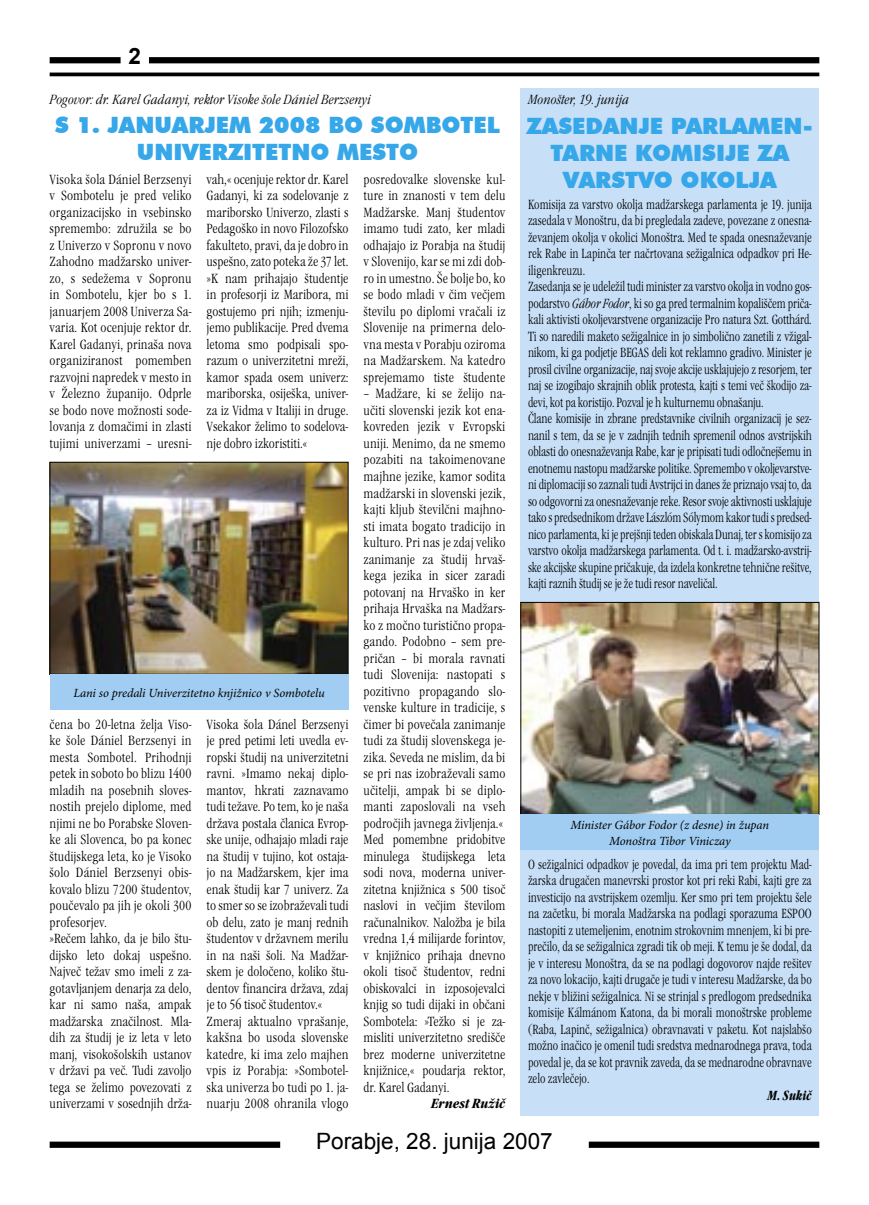
<style>
.page{position:relative;width:869px;height:1205px;background:#fff}
.page>*{position:absolute;margin:0;border:0;box-sizing:border-box;transform-origin:0 0}
.t1{font:900 22.5px/27px "Futura BT";color:#36a7e9;text-align:center}
.t2{font:22.5px "Arial";color:#000}
.t3{font:700 22.5px "Arial";color:#000}
.t4{font:13.75px/16.5px "Garamond Itc TEE Ligh Cond";color:#000;text-align:justify}
.t5{font:13.75px/16.5px "Garamond Itc TEE Ligh Cond";color:#000;scale:.9 1}
.t6{font:13.75px "Garamond Itc TEE Ligh Cond Ital";color:#000}
.t7{font:italic 700 condensed 13.75px "Garamond Itc TEE";color:#000}
.t8{font:italic 700 condensed 13.75px "Garamond Itc TEE";color:#000;scale:.9 1}
.t9{font:italic 12.5px/15px "Minion Pro";letter-spacing:-.01em;color:#000;text-align:center}
.s1{font-family:"Garamond Itc TEE Ligh Cond Ital"}
</style>
<div class="page">
<div style="left:50px;top:1141px;width:230px;height:7px;background:#000"></div>
<div style="left:588px;top:1141px;width:231px;height:7px;background:#000"></div>
<hr style="left:50px;top:73px;width:769px;height:3px;background:#000">
<div style="left:50px;top:57px;width:70px;height:6px;background:#000"></div>
<div style="left:149px;top:57px;width:670px;height:6px;background:#000"></div>
<div style="left:520px;top:89px;width:299px;height:1027px;background:#c8e0f7"></div>
<img style="left:522px;top:604px;width:295px;height:209px">
<div style="left:520px;top:602px;width:299px;height:213px;border:1px solid #000"></div>
<div style="left:520px;top:815px;width:299px;height:35px;background:#a1cdf2"></div>
<img style="left:52px;top:464px;width:294px;height:208px">
<div style="left:50px;top:462px;width:298px;height:212px;border:1px solid #000"></div>
<div style="left:50px;top:674px;width:298px;height:36px;background:#a1cdf2"></div>
<h1 class="t3" style="left:128px;top:41px;width:14px">2</h1>
<p class="t6" style="left:50px;top:92px;width:323px">Pogovor: dr. Karel Gadanyi, rektor Visoke šole Dániel Berzsenyi</p>
<h1 class="t1" style="left:55px;top:112px;width:446px">S 1. JANUARJEM 2008 BO SOMBOTEL<br>UNIVERZITETNO MESTO</h1>
<p class="t4" style="left:50px;top:171px;width:143px">Visoka šola Dániel Berzsenyi v Sombotelu je pred veliko organizacijsko in vsebinsko spremembo: združila se bo z Univerzo v Sopronu v novo Zahodno madžarsko univer&shy;zo, s sedežema v Sopronu in Sombotelu, kjer bo s 1. januarjem 2008 Univerza Sa&shy;varia. Kot ocenjuje rektor dr.<br>Karel Gadanyi, prinaša nova organiziranost pomemben razvojni napredek v mesto in v Železno županijo. Odprle se bodo nove možnosti sode&shy;lovanja z domačimi in zlasti tujimi univerzami – uresni-</p>
<p class="t4" style="left:206px;top:171px;width:143px">vah,« ocenjuje rektor dr. Karel Gadanyi, ki za sodelovanje z mariborsko Univerzo, zlasti s Pedagoško in novo Filozofsko fakulteto, pravi, da je dobro in uspešno, zato poteka že 37 let. »K nam prihajajo študentje in profesorji iz Maribora, mi gostujemo pri njih; izmenju&shy;jemo publikacije. Pred dvema letoma smo podpisali spo&shy;razum o univerzitetni mreži, kamor spada osem univerz: mariborska, osiješka, univer&shy;za iz Vidma v Italiji in druge.<br>Vsekakor želimo to sodelova&shy;nje dobro izkoristiti.«</p>
<p class="t9" style="left:73px;top:686px;width:252px">Lani so predali Univerzitetno knjižnico v Sombotelu</p>
<p class="t4" style="left:50px;top:716px;width:143px;text-align:left">čena bo 20-letna želja Viso&shy;ke šole Dániel Berzsenyi in mesta Sombotel. Prihodnji petek in soboto bo blizu 1400 mladih na posebnih sloves&shy;nostih prejelo diplome, med njimi ne bo Porabske Sloven&shy;ke ali Slovenca, bo pa konec študijskega leta, ko je Visoko šolo Dániel Berzsenyi obis&shy;kovalo blizu 7200 študentov, poučevalo pa jih je okoli 300 profesorjev.<br>»Rečem lahko, da je bilo štu&shy;dijsko leto dokaj uspešno.<br>Največ težav smo imeli z za&shy;gotavljanjem denarja za delo, kar ni samo naša, ampak madžarska značilnost. Mla&shy;dih za študij je iz leta v leto manj, visokošolskih ustanov v državi pa več. Tudi zavoljo tega se želimo povezovati z univerzami v sosednjih drža-</p>
<p class="t4" style="left:206px;top:716px;width:143px;text-align:left">Visoka šola Dánel Berzsenyi je pred petimi leti uvedla ev&shy;ropski študij na univerzitetni ravni. »Imamo nekaj diplo&shy;mantov, hkrati zaznavamo tudi težave. Po tem, ko je naša država postala članica Evrop&shy;ske unije, odhajajo mladi raje na študij v tujino, kot ostaja&shy;jo na Madžarskem, kjer ima enak študij kar 7 univerz. Za to smer so se izobraževali tudi ob delu, zato je manj rednih študentov v državnem merilu in na naši šoli. Na Madžar&shy;skem je določeno, koliko štu&shy;dentov financira država, zdaj je to 56 tisoč študentov.«<br>Zmeraj aktualno vprašanje, kakšna bo usoda slovenske katedre, ki ima zelo majhen vpis iz Porabja: »Sombotel&shy;ska univerza bo tudi po 1. ja&shy;nuarju 2008 ohranila vlogo</p>
<p class="t4" style="left:363px;top:171px;width:143px">posredovalke slovenske kul&shy;ture in znanosti v tem delu Madžarske. Manj študentov imamo tudi zato, ker mladi odhajajo iz Porabja na študij v Slovenijo, kar se mi zdi dob&shy;ro in umestno. Še bolje bo, ko se bodo mladi v čim večjem številu po diplomi vračali iz Slovenije na primerna delo&shy;vna mesta v Porabju oziroma na Madžarskem. Na katedro sprejemamo tiste študente</p>
<p class="t4" style="left:363px;top:386px;width:143px;text-align:left">– Madžare, ki se želijo na&shy;učiti slovenski jezik kot ena&shy;kovreden jezik v Evropski uniji. Menimo, da ne smemo pozabiti na takoimenovane majhne jezike, kamor sodita madžarski in slovenski jezik, kajti kljub številčni majhno&shy;sti imata bogato tradicijo in kulturo. Pri nas je zdaj veliko zanimanje za študij hrvaš&shy;kega jezika in sicer zaradi potovanj na Hrvaško in ker prihaja Hrvaška na Madžars&shy;ko z močno turistično propa&shy;gando. Podobno – sem pre&shy;pričan – bi morala ravnati tudi Slovenija: nastopati s pozitivno propagando slo&shy;venske kulture in tradicije, s čimer bi povečala zanimanje tudi za študij slovenskega je&shy;zika. Seveda ne mislim, da bi se pri nas izobraževali samo učitelji, ampak bi se diplo&shy;manti zaposlovali na vseh področjih javnega življenja.«<br>Med pomembne pridobitve minulega študijskega leta sodi nova, moderna univer&shy;zitetna knjižnica s 500 tisoč naslovi in večjim številom računalnikov. Naložba je bila vredna 1,4 milijarde forintov, v knjižnico prihaja dnevno okoli tisoč študentov, redni obiskovalci in izposojevalci knjig so tudi dijaki in občani<br>Sombotela: »Težko si je za&shy;misliti univerzitetno središče brez moderne univerzitetne knjižnice,« poudarja rektor, dr. Karel Gadanyi.</p>
<p class="t7" style="left:431px;top:1096px;width:76px">Ernest Ružič</p>
<p class="t6" style="left:528px;top:92px;width:103px">Monošter, 19. junija</p>
<h1 class="t1" style="left:526px;top:112px;width:288px">ZASEDANJE PARLAMEN-<br>TARNE KOMISIJE ZA<br>VARSTVO OKOLJA</h1>
<p class="t5" style="left:528px;top:196px;width:317px">Komisija za varstvo okolja madžarskega parlamenta je 19. junija zasedala v Monoštru, da bi pregledala zadeve, povezane z onesna&shy;ževanjem okolja v okolici Monoštra. Med te spada onesnaževanje rek Rabe in Lapinča ter načrtovana sežigalnica odpadkov pri He&shy;iligenkreuzu.<br>Zasedanja se je udeležil tudi minister za varstvo okolja in vodno gos&shy;podarstvo <span class="s1">Gábor Fodor</span>, ki so ga pred termalnim kopališčem priča&shy;kali aktivisti okoljevarstvene organizacije Pro natura Szt. Gotthárd.<br>Ti so naredili maketo sežigalnice in jo simbolično zanetili z vžigal&shy;nikom, ki ga podjetje BEGAS deli kot reklamno gradivo. Minister je prosil civilne organizacije, naj svoje akcije usklajujejo z resorjem, ter naj se izogibajo skrajnih oblik protesta, kajti s temi več škodijo za&shy;devi, kot pa koristijo. Pozval je h kulturnemu obnašanju.<br>Člane komisije in zbrane predstavnike civilnih organizacij je sez&shy;nanil s tem, da se je v zadnjih tednih spremenil odnos avstrijskih oblasti do onesnaževanja Rabe, kar je pripisati tudi odločnejšemu in enotnemu nastopu madžarske politike. Spremembo v okoljevarstve&shy;ni diplomaciji so zaznali tudi Avstrijci in danes že priznajo vsaj to, da so odgovorni za onesnaževanje reke. Resor svoje aktivnosti usklajuje tako s predsednikom države Lászlóm Sólymom kakor tudi s predsed&shy;nico parlamenta, ki je prejšnji teden obiskala Dunaj, ter s komisijo za varstvo okolja madžarskega parlamenta. Od t. i. madžarsko-avstrij&shy;ske akcijske skupine pričakuje, da izdela konkretne tehnične rešitve, kajti raznih študij se je že tudi resor naveličal.</p>
<p class="t9" style="left:570px;top:818px;width:200px">Minister Gábor Fodor (z desne) in župan<br>Monoštra Tibor Viniczay</p>
<p class="t5" style="left:528px;top:856px;width:316px;text-align:justify">O sežigalnici odpadkov je povedal, da ima pri tem projektu Mad&shy;žarska drugačen manevrski prostor kot pri reki Rabi, kajti gre za investicijo na avstrijskem ozemlju. Ker smo pri tem projektu šele na začetku, bi morala Madžarska na podlagi sporazuma ESPOO nastopiti z utemeljenim, enotnim strokovnim mnenjem, ki bi pre&shy;prečilo, da se sežigalnica zgradi tik ob meji. K temu je še dodal, da je v interesu Monoštra, da se na podlagi dogovorov najde rešitev za novo lokacijo, kajti drugače je tudi v interesu Madžarske, da bo nekje v bližini sežigalnica. Ni se strinjal s predlogom predsednika komisije Kálmánom Katona, da bi morali monoštrske probleme (Raba, Lapinč, sežigalnica) obravnavati v paketu. Kot najslabšo možno inačico je omenil tudi sredstva mednarodnega prava, toda povedal je, da se kot pravnik zaveda, da se mednarodne obravnave zelo zavlečejo.</p>
<p class="t8" style="left:767px;top:1087px;width:51px">M. Sukič</p>
<h1 class="t2" style="left:316px;top:1126px;width:238px">Porabje, 28. junija 2007</h1>
</div>
